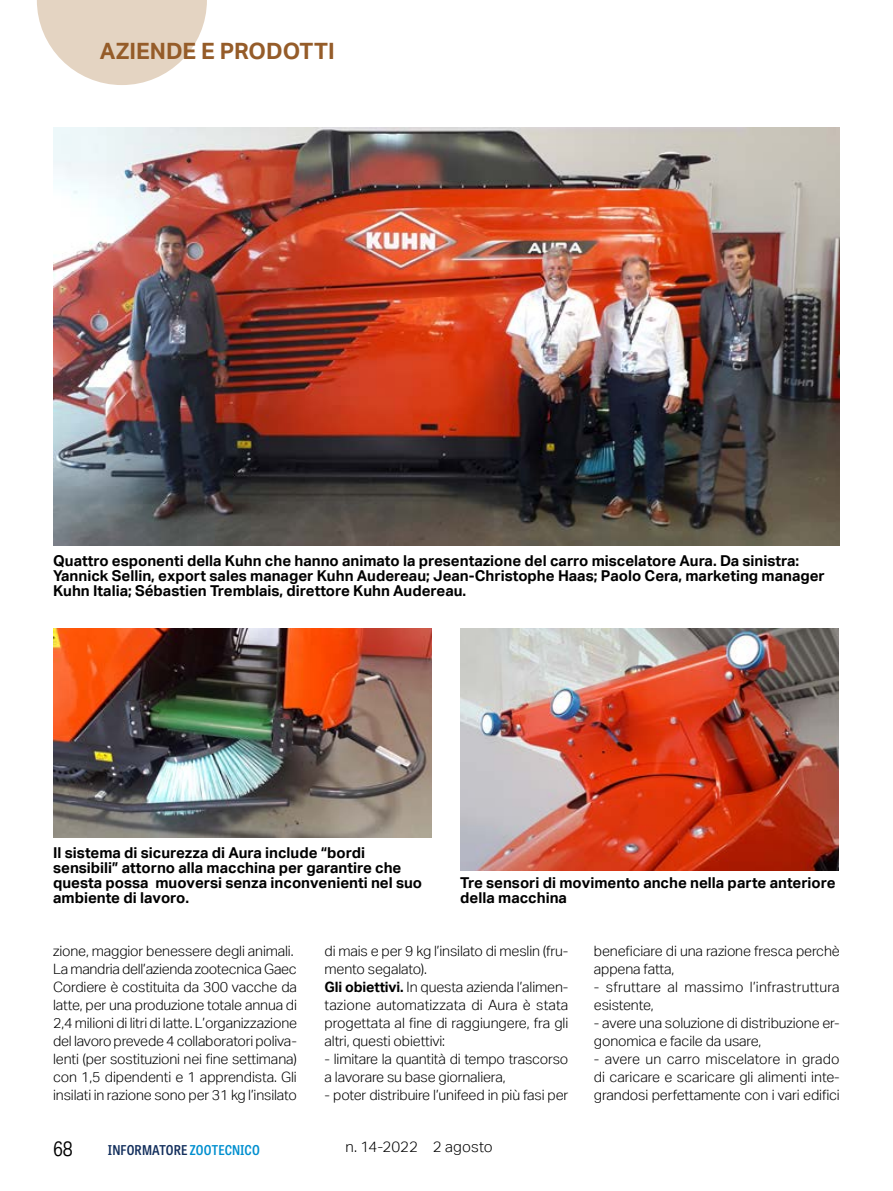
<style>
.page{position:relative;width:893px;height:1191px;background:#fff}
.page>*{position:absolute;margin:0;border:0;box-sizing:border-box;transform-origin:0 0}
.t1{font:700 22.5px "Aktiv Grotesk";color:#955c29}
.t2{font:21px "Aktiv Grotesk";color:#000;scale:.8 1}
.iz20_didascalia{font:700 15px/15px "Aktiv Grotesk";color:#000}
.t3{font:300 15px "Aktiv Grotesk";color:#000}
.iz20_testo{font:300 14.25px/18px "Aktiv Grotesk";letter-spacing:-.01em;color:#000}
.iz20_testo-2{font:300 14.25px/18px "Aktiv Grotesk";letter-spacing:.015em;color:#000}
.t4{font:600 semi-condensed 13.5px "Tablet Gothic";letter-spacing:.01em;color:#122e5c}
.s1{font-weight:700}
.s2{color:#008fcf}
</style>
<div class="page">
<svg style="left:37px;top:0;width:170px;height:85px"></svg>
<img style="left:53px;top:128px;width:787px;height:418px">
<img style="left:53px;top:628px;width:379px;height:209px">
<img style="left:460px;top:628px;width:379px;height:242px">
<h1 class="t1" style="left:100px;top:37px;width:236px">AZIENDE E PRODOTTI</h1>
<p class="iz20_didascalia" style="left:53px;top:552px;width:773px">Quattro esponenti della Kuhn che hanno animato la presentazione del carro miscelatore Aura. Da sinistra:<br>Yannick Sellin, export sales manager Kuhn Audereau; Jean-Christophe Haas; Paolo Cera, marketing manager<br>Kuhn Italia; Sébastien Tremblais, direttore Kuhn Audereau.</p>
<p class="iz20_didascalia" style="left:53px;top:844px;width:371px">Il sistema di sicurezza di Aura include “bordi sensibili” attorno alla macchina per garantire che questa possa muoversi senza inconvenienti nel suo ambiente di lavoro.</p>
<p class="iz20_didascalia" style="left:460px;top:875px;width:377px">Tre sensori di movimento anche nella parte anteriore della macchina</p>
<p class="iz20_testo" style="left:53px;top:942px;width:242px">zione, maggior benessere degli animali.</p>
<p class="iz20_testo" style="left:53px;top:960px;width:245px;text-align:justify">La mandria dell’azienda zootecnica Gaec Cordiere è costituita da 300 vacche da latte, per una produzione totale annua di 2,4 milioni di litri di latte. L’organizzazione del lavoro prevede 4 collaboratori poliva&shy;lenti (per sostituzioni nei fine settimana) con 1,5 dipendenti e 1 apprendista. Gli insilati in razione sono per 31 kg l’insilato</p>
<p class="iz20_testo" style="left:325px;top:942px;width:245px">di mais e per 9 kg l’insilato di meslin (fru&shy;mento segalato).</p>
<p class="iz20_testo" style="left:325px;top:978px;width:245px;text-align:justify"><span class="s1">Gli obiettivi.</span> In questa azienda l’alimen&shy;tazione automatizzata di Aura è stata progettata al fine di raggiungere, fra gli altri, questi obiettivi:</p>
<p class="iz20_testo" style="left:325px;top:1050px;width:245px">- limitare la quantità di tempo trascorso a lavorare su base giornaliera,</p>
<p class="iz20_testo" style="left:325px;top:1086px;width:245px">- poter distribuire l’unifeed in più fasi per</p>
<h2 class="t2" style="left:53px;top:1136px;width:26px">68</h2>
<p class="t4" style="left:108px;top:1141px;width:153px">INFORMATORE <span class="s2">ZOOTECNICO</span></p>
<p class="t3" style="left:345px;top:1138px;width:149px">n. 14-2022 2 agosto</p>
<p class="iz20_testo" style="left:594px;top:942px;width:247px">beneficiare di una razione fresca perchè appena fatta,</p>
<p class="iz20_testo-2" style="left:594px;top:978px;width:247px">- sfruttare al massimo l’infrastruttura esistente,</p>
<p class="iz20_testo" style="left:594px;top:1014px;width:247px">- avere una soluzione di distribuzione er&shy;gonomica e facile da usare,</p>
<p class="iz20_testo" style="left:594px;top:1050px;width:247px;text-align:justify">- avere un carro miscelatore in grado di caricare e scaricare gli alimenti inte&shy;grandosi perfettamente con i vari edifici</p>
</div>
